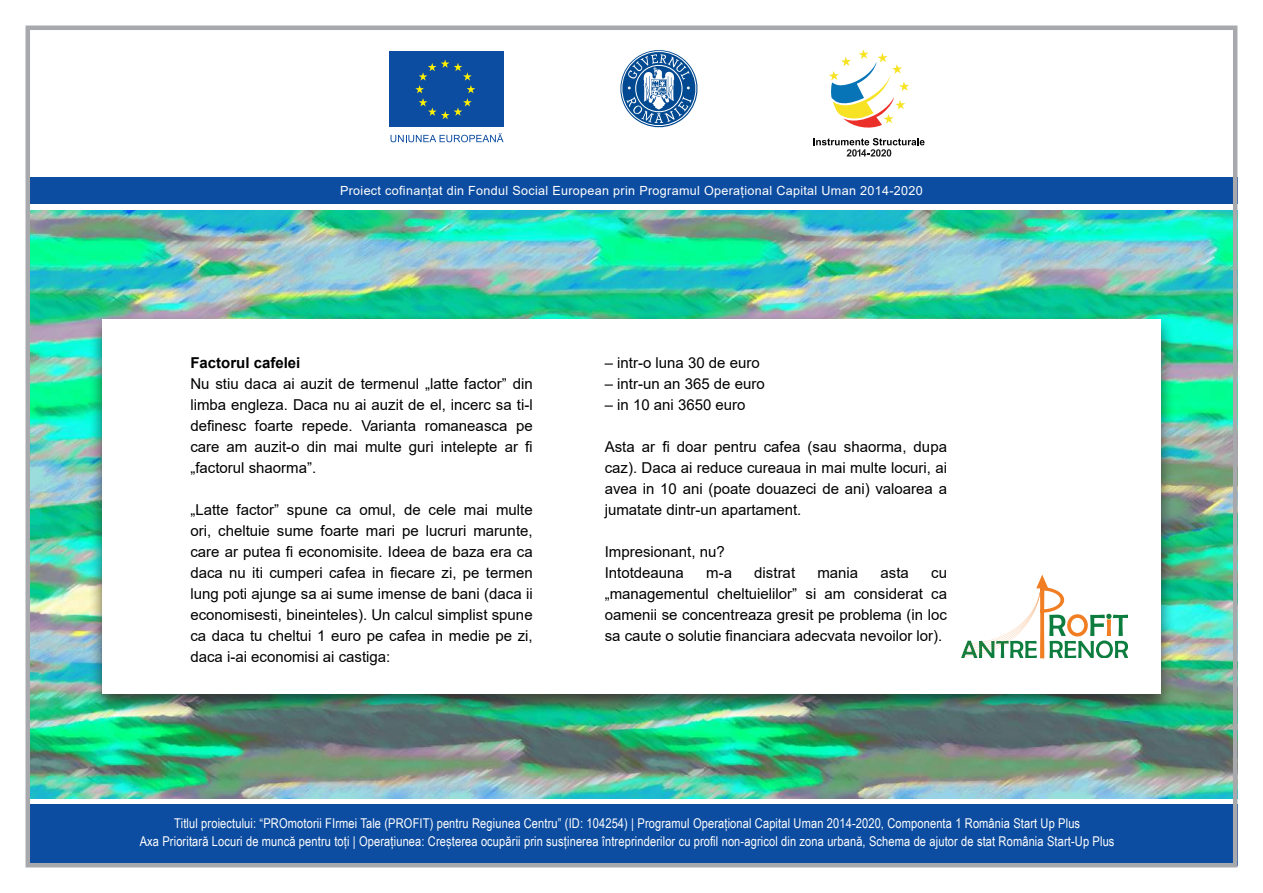
<style>
.page{position:relative;width:1263px;height:893px;background:#fff}
.page>*{position:absolute;margin:0;border:0;box-sizing:border-box;transform-origin:0 0}
.t1{font:15px/21px "Arial";color:#000;text-align:justify}
.t2{font:700 15px "Arial";color:#000}
.t3{font:13.5px/18px "Arial Narrow";letter-spacing:.01em;color:#fff;text-align:center}
.t4{font:12.6px "Arial";letter-spacing:.025em;color:#fff}
</style>
<div class="page">
<img style="left:31px;top:210px;width:1201px;height:588px">
<div style="left:29px;top:805px;width:1208px;height:61px;background:#0d4da1"></div>
<svg style="left:829px;top:49px;width:80px;height:79px"></svg>
<svg style="left:813px;top:138px;width:111px;height:19px"></svg>
<div style="left:389px;top:51px;width:115px;height:76px;background:#0d4da1"></div>
<svg style="left:415px;top:59px;width:60px;height:60px"></svg>
<svg style="left:391px;top:133px;width:113px;height:9px"></svg>
<svg style="left:620px;top:50px;width:78px;height:78px"></svg>
<div style="left:29px;top:177px;width:1208px;height:27px;background:#0d4da1"></div>
<div style="left:26px;top:26px;width:1211px;height:841px;border:4px solid #a8a9ad"></div>
<div style="left:88px;top:313px;width:1087px;height:403px;background:#231f20;opacity:.75"></div>
<div style="left:102px;top:319px;width:1058px;height:374px;background:#fff"></div>
<svg style="left:961px;top:575px;width:166px;height:83px"></svg>
<p class="t4" style="left:340px;top:182px;width:584px">Proiect cofinanțat din Fondul Social European prin Programul Operațional Capital Uman 2014-2020</p>
<p class="t2" style="left:190px;top:352px;width:112px">Factorul cafelei</p>
<p class="t1" style="left:190px;top:373px;width:344px">Nu stiu daca ai auzit de termenul „latte factor” din limba engleza. Daca nu ai auzit de el, incerc sa ti-l definesc foarte repede. Varianta romaneasca pe care am auzit-o din mai multe guri intelepte ar fi „factorul shaorma”.</p>
<p class="t1" style="left:190px;top:499px;width:344px">„Latte factor” spune ca omul, de cele mai multe ori, cheltuie sume foarte mari pe lucruri marunte, care ar putea fi economisite. Ideea de baza era ca daca nu iti cumperi cafea in fiecare zi, pe termen lung poti ajunge sa ai sume imense de bani (daca ii economisesti, bineinteles). Un calcul simplist spune ca daca tu cheltui 1 euro pe cafea in medie pe zi, daca i-ai economisi ai castiga:</p>
<p class="t1" style="left:605px;top:352px;width:157px">– intr-o luna 30 de euro</p>
<p class="t1" style="left:605px;top:373px;width:162px">– intr-un an 365 de euro</p>
<p class="t1" style="left:605px;top:394px;width:142px">– in 10 ani 3650 euro</p>
<p class="t1" style="left:605px;top:436px;width:344px">Asta ar fi doar pentru cafea (sau shaorma, dupa caz). Daca ai reduce cureaua in mai multe locuri, ai avea in 10 ani (poate douazeci de ani) valoarea a jumatate dintr-un apartament.</p>
<p class="t1" style="left:605px;top:541px;width:122px">Impresionant, nu?<br>Intotdeauna</p>
<p class="t1" style="left:706px;top:562px;width:27px">m-a</p>
<p class="t1" style="left:754px;top:562px;width:42px">distrat</p>
<p class="t1" style="left:817px;top:562px;width:42px">mania</p>
<p class="t1" style="left:880px;top:562px;width:30px">asta</p>
<p class="t1" style="left:605px;top:562px;width:344px;text-indent:326px">cu „managementul cheltuielilor” si am considerat ca oamenii se concentreaza gresit pe problema (in loc sa caute o solutie financiara adecvata nevoilor lor).</p>
<p class="t3" style="left:140px;top:814px;width:976px">Titlul proiectului: “PROmotorii FIrmei Tale (PROFIT) pentru Regiunea Centru” (ID: 104254) | Programul Operațional Capital Uman 2014-2020, Componenta 1 România Start Up Plus<br>Axa Prioritară Locuri de muncă pentru toți | Operațiunea: Creșterea ocupării prin susținerea întreprinderilor cu profil non-agricol din zona urbană, Schema de ajutor de stat România Start-Up Plus</p>
</div>
